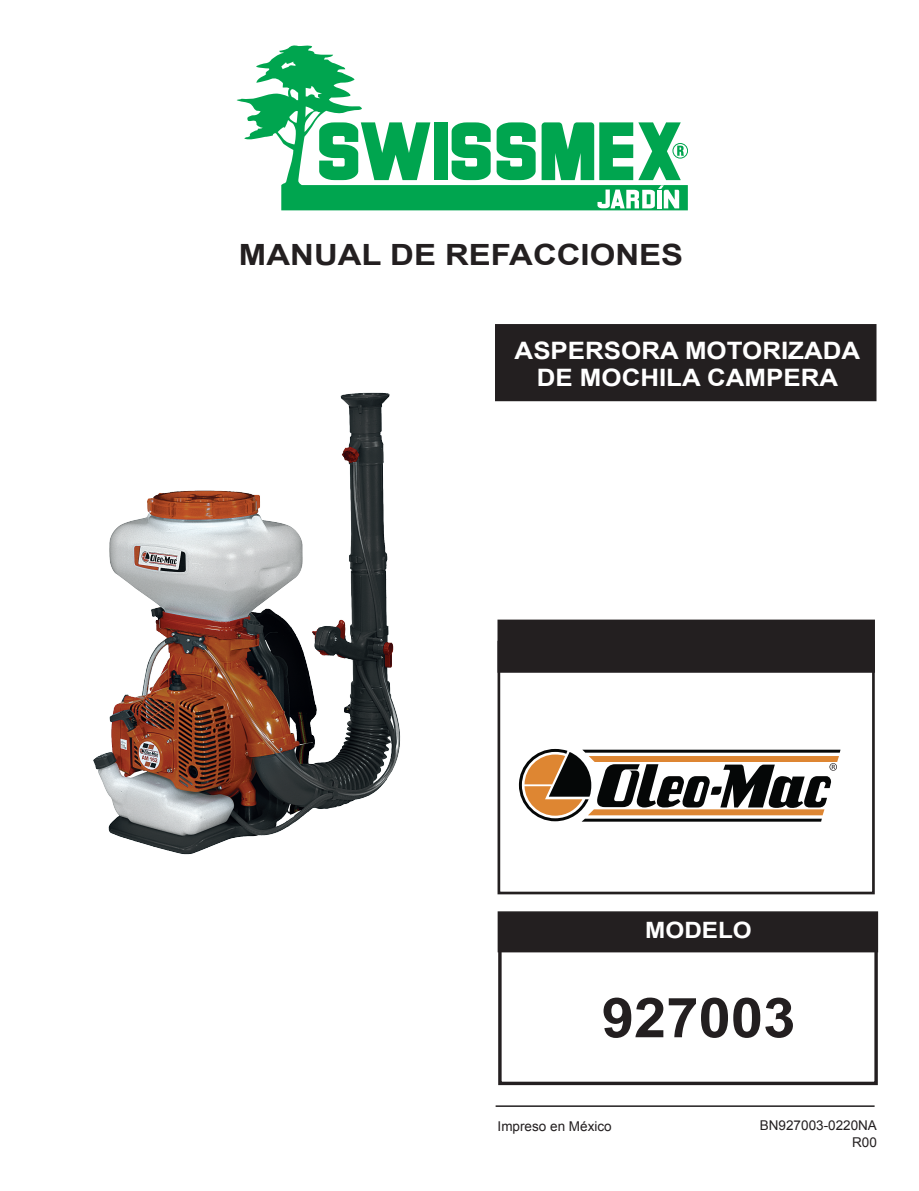
<style>
.page{position:relative;width:919px;height:1191px;background:#fff}
.page>*{position:absolute;margin:0;border:0;box-sizing:border-box;transform-origin:0 0}
.t1{font:700 55.2px "Arial";color:#231f20;scale:1.05 1}
.t2{font:700 29.25px "Arial";color:#231f20;scale:1.12 1}
.t3{font:700 24px/27px "Arial";color:#fff;text-align:center;scale:1.08 1}
.t4{font:700 22.5px "Arial";color:#fff;scale:1.08 1}
.t5{font:13.5px/16.8px "Arial";color:#231f20;text-align:right}
</style>
<div class="page">
<svg style="left:237px;top:45px;width:450px;height:165px"></svg>
<svg style="left:541px;top:122px;width:143px;height:86px"></svg>
<div style="left:495px;top:324px;width:381px;height:77px;background:#231f20"></div>
<div style="left:497px;top:619px;width:377px;height:54px;background:#231f20;border:2px solid #231f20"></div>
<div style="left:497px;top:911px;width:381px;height:41px;background:#231f20;border:1px solid #231f20"></div>
<hr style="left:495px;top:1105px;width:379px;height:1px;background:#231f20">
<div style="left:497px;top:641px;width:377px;height:253px;border:3px solid #231f20"></div>
<div style="left:498px;top:921px;width:379px;height:164px;border:3px solid #231f20"></div>
<svg style="left:519px;top:749px;width:321px;height:72px"></svg>
<img style="left:93px;top:392px;width:307px;height:463px">
<p class="t2" style="left:239px;top:235px;width:398px">MANUAL DE REFACCIONES</p>
<p class="t3" style="left:514px;top:338px;width:321px">ASPERSORA MOTORIZADA<br>DE MOCHILA CAMPERA</p>
<p class="t4" style="left:645px;top:915px;width:100px">MODELO</p>
<h1 class="t1" style="left:601px;top:981px;width:186px">927003</h1>
<p class="t5" style="left:497px;top:1118px;width:116px">Impreso en México</p>
<p class="t5" style="left:759px;top:1117px;width:119px">BN927003-0220NA<br>R00</p>
</div>
